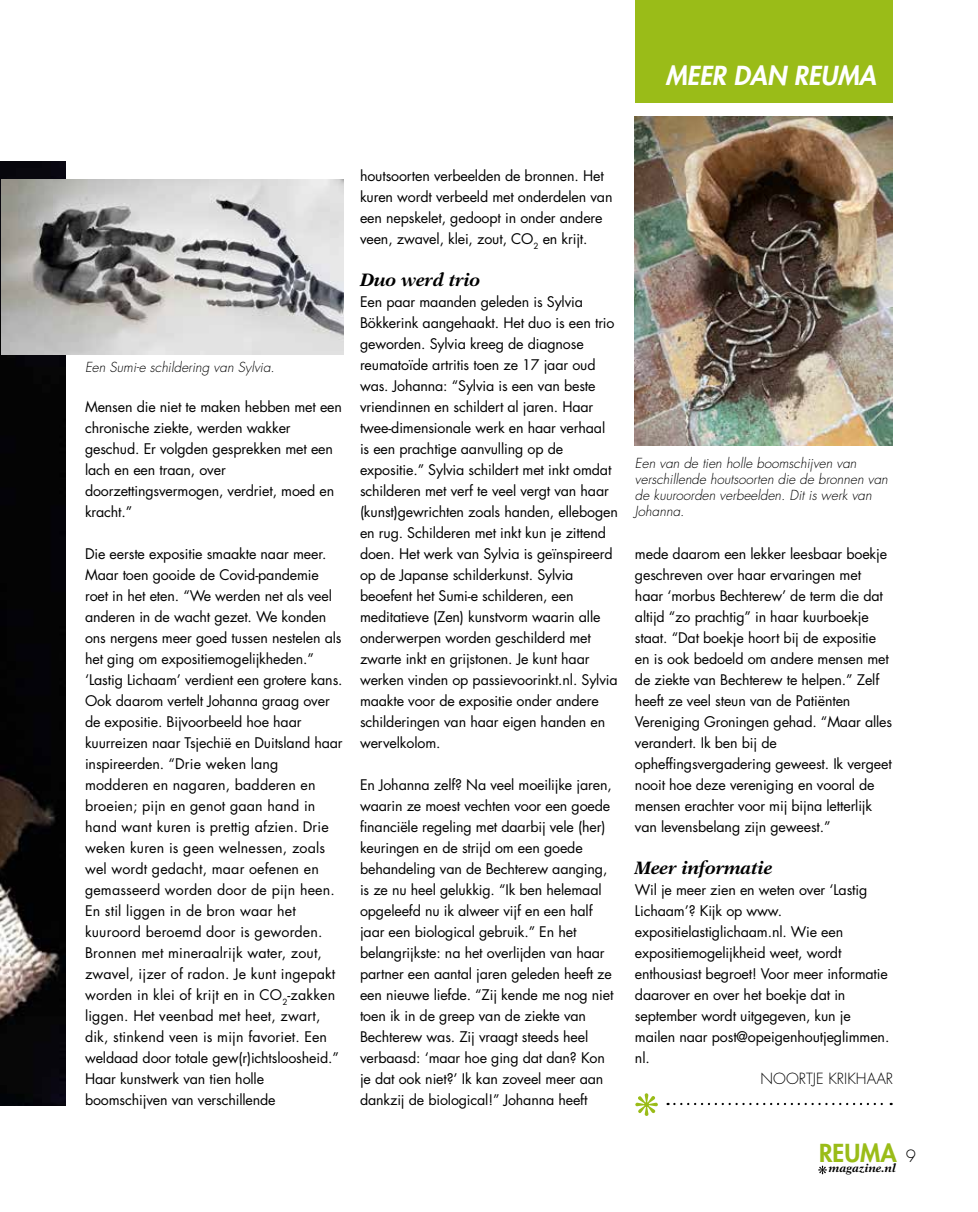
<style>
.page{position:relative;width:978px;height:1212px;background:#fff}
.page>*{position:absolute;margin:0;border:0;box-sizing:border-box;transform-origin:0 0}
.t1{font:italic 800 25.5px "Futura Std";color:#fff}
.t2{font:800 24.15px "Futura Std";color:#9abc18}
.t3{font:italic 700 18px "New Aster LT Std";letter-spacing:-.01em;color:#000}
.t4{font:300 15px "Futura Std";color:#000}
.t5{font:14.25px/21px "Futura Std";letter-spacing:-.01em;color:#000}
.t6{font:italic 300 13.5px/16.2px "Futura Std";color:#000}
.t7{font:italic 700 11.4px "New Aster LT Std";color:#000}
.s1{font-weight:300;font-size:16.5px;color:#000}
</style>
<div class="page">
<svg style="left:818px;top:1165px;width:9px;height:9px"></svg>
<svg style="left:668px;top:1103px;width:224px;height:2px"></svg>
<svg style="left:635px;top:1093px;width:23px;height:23px"></svg>
<img style="left:0;top:162px;width:65px;height:944px">
<div style="left:635px;top:0;width:258px;height:102px;background:#9abc18"></div>
<img style="left:1px;top:179px;width:342px;height:176px">
<img style="left:635px;top:117px;width:258px;height:329px">
<h1 class="t1" style="left:666px;top:59px;width:212px">MEER DAN REUMA</h1>
<p class="t6" style="left:85px;top:359px;width:191px">Een Sumi-e schildering van Sylvia.</p>
<p class="t5" style="left:85px;top:396px;width:258px">Mensen die niet te maken hebben met een chronische ziekte, werden wakker geschud. Er volgden gesprekken met een lach en een traan, over doorzettingsvermogen, verdriet, moed en kracht.”</p>
<p class="t5" style="left:85px;top:543px;width:259px">Die eerste expositie smaakte naar meer.<br>Maar toen gooide de Covid-pandemie roet in het eten. “We werden net als veel anderen in de wacht gezet. We konden ons nergens meer goed tussen nestelen als het ging om expositiemogelijkheden.” ‘Lastig Lichaam’ verdient een grotere kans.<br>Ook daarom vertelt Johanna graag over de expositie. Bijvoorbeeld hoe haar kuurreizen naar Tsjechië en Duitsland haar inspireerden. “Drie weken lang modderen en nagaren, badderen en broeien; pijn en genot gaan hand in hand want kuren is prettig afzien. Drie weken kuren is geen welnessen, zoals wel wordt gedacht, maar oefenen en gemasseerd worden door de pijn heen.<br>En stil liggen in de bron waar het kuuroord beroemd door is geworden.<br>Bronnen met mineraalrijk water, zout, zwavel, ijzer of radon. Je kunt ingepakt worden in klei of krijt en in CO<sub>2</sub>-zakken liggen. Het veenbad met heet, zwart, dik, stinkend veen is mijn favoriet. Een weldaad door totale gew(r)ichtsloosheid.” Haar kunstwerk van tien holle boomschijven van verschillende</p>
<p class="t5" style="left:360px;top:165px;width:254px">houtsoorten verbeelden de bronnen. Het kuren wordt verbeeld met onderdelen van een nepskelet, gedoopt in onder andere veen, zwavel, klei, zout, CO<sub>2</sub> en krijt.</p>
<p class="t3" style="left:360px;top:269px;width:122px">Duo werd trio</p>
<p class="t5" style="left:360px;top:291px;width:259px">Een paar maanden geleden is Sylvia Bökkerink aangehaakt. Het duo is een trio geworden. Sylvia kreeg de diagnose reumatoïde artritis toen ze 17 jaar oud was. Johanna: “Sylvia is een van beste vriendinnen en schildert al jaren. Haar twee-dimensionale werk en haar verhaal is een prachtige aanvulling op de expositie.” Sylvia schildert met inkt omdat schilderen met verf te veel vergt van haar (kunst)gewrichten zoals handen, ellebogen en rug. Schilderen met inkt kun je zittend doen. Het werk van Sylvia is geïnspireerd op de Japanse schilderkunst. Sylvia beoefent het Sumi-e schilderen, een meditatieve (Zen) kunstvorm waarin alle onderwerpen worden geschilderd met zwarte inkt en grijstonen. Je kunt haar werken vinden op passievoorinkt.nl. Sylvia maakte voor de expositie onder andere schilderingen van haar eigen handen en wervelkolom.</p>
<p class="t5" style="left:360px;top:774px;width:255px">En Johanna zelf? Na veel moeilijke jaren, waarin ze moest vechten voor een goede financiële regeling met daarbij vele (her) keuringen en de strijd om een goede behandeling van de Bechterew aanging, is ze nu heel gelukkig. “Ik ben helemaal opgeleefd nu ik alweer vijf en een half jaar een biological gebruik.” En het belangrijkste: na het overlijden van haar partner een aantal jaren geleden heeft ze een nieuwe liefde. “Zij kende me nog niet toen ik in de greep van de ziekte van Bechterew was. Zij vraagt steeds heel verbaasd: ‘maar hoe ging dat dan? Kon je dat ook niet?’ Ik kan zoveel meer aan dankzij de biological!” Johanna heeft</p>
<p class="t6" style="left:635px;top:455px;width:254px">Een van de tien holle boomschijven van verschillende houtsoorten die de bronnen van de kuuroorden verbeelden. Dit is werk van Johanna.</p>
<p class="t5" style="left:635px;top:543px;width:259px">mede daarom een lekker leesbaar boekje geschreven over haar ervaringen met haar ‘morbus Bechterew’ de term die dat altijd “zo prachtig” in haar kuurboekje staat. “Dat boekje hoort bij de expositie en is ook bedoeld om andere mensen met de ziekte van Bechterew te helpen.” Zelf heeft ze veel steun van de Patiënten Vereniging Groningen gehad. “Maar alles verandert. Ik ben bij de opheffingsvergadering geweest. Ik vergeet nooit hoe deze vereniging en vooral de mensen erachter voor mij bijna letterlijk van levensbelang zijn geweest.”</p>
<p class="t3" style="left:635px;top:857px;width:139px">Meer informatie</p>
<p class="t5" style="left:635px;top:879px;width:256px">Wil je meer zien en weten over ‘Lastig<br>Lichaam’? Kijk op www. expositielastiglichaam.nl. Wie een expositiemogelijkheid weet, wordt enthousiast begroet! Voor meer informatie daarover en over het boekje dat in september wordt uitgegeven, kun je mailen naar post@opeigenhoutjeglimmen. nl.</p>
<p class="t4" style="left:761px;top:1069px;width:134px">NOORTJE KRIKHAAR</p>
<h2 class="t2" style="left:819px;top:1137px;width:98px">REUMA <span class="s1">9</span></h2>
<p class="t7" style="left:829px;top:1161px;width:68px">magazine.nl</p>
</div>
